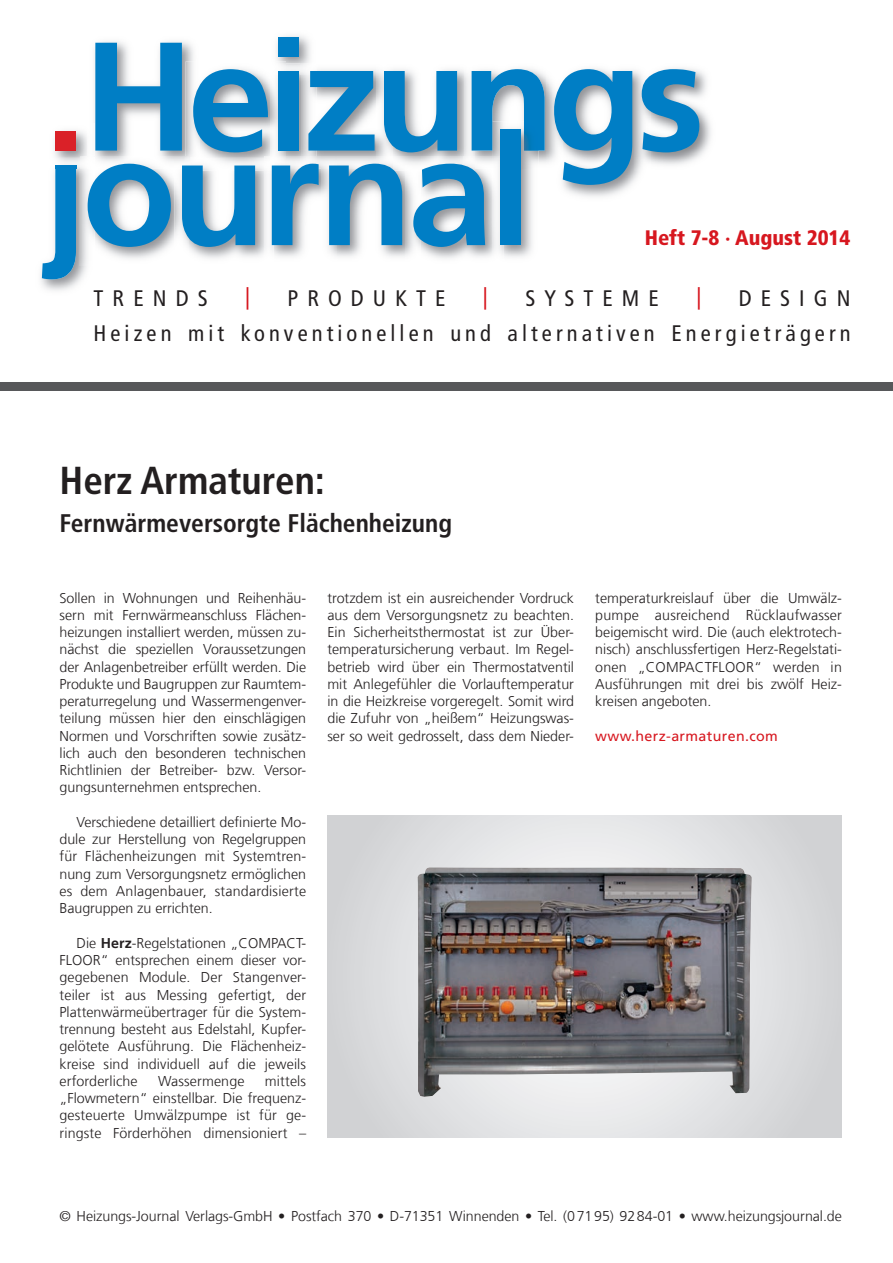
<style>
.page{position:relative;width:893px;height:1263px;background:#fff}
.page>*{position:absolute;margin:0;border:0;box-sizing:border-box;transform-origin:0 0}
.t1{font:700 condensed 39px "Frutiger LT Com";color:#231f20}
.t2{font:700 condensed 25.5px "Frutiger LT Com";color:#231f20}
.t3{font:condensed 22.5px/34.5px "Frutiger LT Com";letter-spacing:.18em;color:#231f20;text-align:right}
.t4{font:condensed 22.5px "Frutiger LT Com";letter-spacing:.405em;color:#231f20}
.t5{font:condensed 22.5px "Frutiger LT Com";color:#d7171f}
.t6{font:900 condensed 21px "Frutiger LT Com";color:#d7171f}
.t7{font:300 14.25px/17.2px "Frutiger LT Com";color:#231f20;text-align:justify}
.t8{font:14.25px "Frutiger LT Com";letter-spacing:.025em;color:#d7171f}
.s1{font-weight:700}
</style>
<div class="page">
<img style="left:95px;top:41px;width:92px;height:2px">
<div style="left:278px;top:37px;width:21px;height:19px;background:#007ec5"></div>
<img style="left:563px;top:68px;width:77px;height:129px">
<img style="left:546px;top:77px;width:8px;height:85px">
<svg style="left:554px;top:69px;width:78px;height:116px"></svg>
<img style="left:634px;top:68px;width:77px;height:103px">
<svg style="left:642px;top:69px;width:57px;height:83px;background:#53a0cc"></svg>
<img style="left:41px;top:169px;width:46px;height:122px">
<svg style="left:42px;top:169px;width:34px;height:110px"></svg>
<img style="left:54px;top:130px;width:33px;height:28px">
<img style="left:55px;top:158px;width:25px;height:11px">
<img style="left:55px;top:166px;width:21px;height:3px">
<div style="left:55px;top:131px;width:21px;height:20px;background:#da2128"></div>
<img style="left:80px;top:169px;width:87px;height:96px">
<img style="left:80px;top:156px;width:7px;height:13px">
<img style="left:273px;top:247px;width:133px;height:10px">
<img style="left:264px;top:247px;width:9px;height:9px">
<img style="left:321px;top:247px;width:15px;height:10px">
<img style="left:492px;top:247px;width:40px;height:11px">
<svg style="left:88px;top:43px;width:457px;height:204px"></svg>
<div style="left:500px;top:129px;width:20px;height:116px;background:#007ec5"></div>
<div style="left:0;top:383px;width:893px;height:8px;background:#57585a"></div>
<svg style="left:327px;top:815px;width:515px;height:322px;background:#dcddde"></svg>
<img style="left:417px;top:867px;width:335px;height:230px">
<h3 class="t6" style="left:645px;top:225px;width:207px">Heft 7-8 · August 2014</h3>
<h3 class="t3" style="left:94px;top:281px;width:116px">TRENDS</h3>
<h3 class="t5" style="left:245px;top:283px;width:6px">|</h3>
<h3 class="t4" style="left:287px;top:285px;width:160px">PRODUKTE</h3>
<h3 class="t5" style="left:483px;top:283px;width:6px">|</h3>
<h3 class="t4" style="left:525px;top:285px;width:135px">SYSTEME</h3>
<h3 class="t5" style="left:696px;top:283px;width:6px">|</h3>
<h3 class="t3" style="left:94px;top:281px;width:759px">DESIGN<br>Heizen mit konventionellen und alternativen Energieträgern</h3>
<h1 class="t1" style="left:60px;top:457px;width:267px">Herz Armaturen:</h1>
<h2 class="t2" style="left:60px;top:508px;width:394px">Fernwärmeversorgte Flächenheizung</h2>
<p class="t7" style="left:60px;top:589px;width:248px">Sollen in Wohnungen und Reihenhäu&shy;sern mit Fernwärmeanschluss Flächen&shy;heizungen installiert werden, müssen zu&shy;nächst die speziellen Voraussetzungen der Anlagenbetreiber erfüllt werden. Die Produkte und Baugruppen zur Raumtem&shy;peraturregelung und Wassermengenver&shy;teilung müssen hier den einschlägigen Normen und Vorschriften sowie zusätz&shy;lich auch den besonderen technischen Richtlinien der Betreiber- bzw. Versor&shy;gungsunternehmen entsprechen.</p>
<p class="t7" style="left:60px;top:813px;width:248px;text-indent:17px">Verschiedene detailliert definierte Mo&shy;dule zur Herstellung von Regelgruppen für Flächenheizungen mit Systemtren&shy;nung zum Versorgungsnetz ermöglichen es dem Anlagenbauer, standardisierte Baugruppen zu errichten.</p>
<p class="t7" style="left:60px;top:934px;width:248px;text-indent:17px">Die <span class="s1">Herz</span>-Regelstationen „COMPACT-FLOOR“ entsprechen einem dieser vor&shy;gegebenen Module. Der Stangenver&shy;teiler ist aus Messing gefertigt, der Plattenwärmeübertrager für die System&shy;trennung besteht aus Edelstahl, Kupfer&shy;gelötete Ausführung. Die Flächenheiz&shy;kreise sind individuell auf die jeweils erforderliche</p>
<p class="t7" style="left:60px;top:1072px;width:248px;text-indent:205px">mittels „Flowmetern“ einstellbar. Die frequenz&shy;gesteuerte Umwälzpumpe ist für ge&shy;ringste Förderhöhen dimensioniert –</p>
<p class="t7" style="left:158px;top:1072px;width:88px">Wassermenge</p>
<p class="t7" style="left:327px;top:589px;width:248px">trotzdem ist ein ausreichender Vordruck aus dem Versorgungsnetz zu beachten.<br>Ein Sicherheitsthermostat ist zur Über&shy;temperatursicherung verbaut. Im Regel&shy;betrieb wird über ein Thermostatventil mit Anlegefühler die Vorlauftemperatur in die Heizkreise vorgeregelt. Somit wird die Zufuhr von „heißem“ Heizungswas&shy;ser so weit gedrosselt, dass dem Nieder-</p>
<p class="t7" style="left:595px;top:589px;width:248px">temperaturkreislauf über die Umwälz&shy;pumpe ausreichend Rücklaufwasser beigemischt wird. Die (auch elektrotech&shy;nisch) anschlussfertigen Herz-Regelstati&shy;onen „COMPACTFLOOR“ werden in Ausführungen mit drei bis zwölf Heiz&shy;kreisen angeboten.</p>
<p class="t8" style="left:595px;top:727px;width:184px">www.herz-armaturen.com</p>
<p class="t7" style="left:60px;top:1207px;width:784px">© Heizungs-Journal Verlags-GmbH <span class="s1">•</span> Postfach 370 <span class="s1">•</span> D-71351 Winnenden <span class="s1">•</span> Tel. (07195) 9284-01 <span class="s1">•</span> www.heizungsjournal.de</p>
</div>
